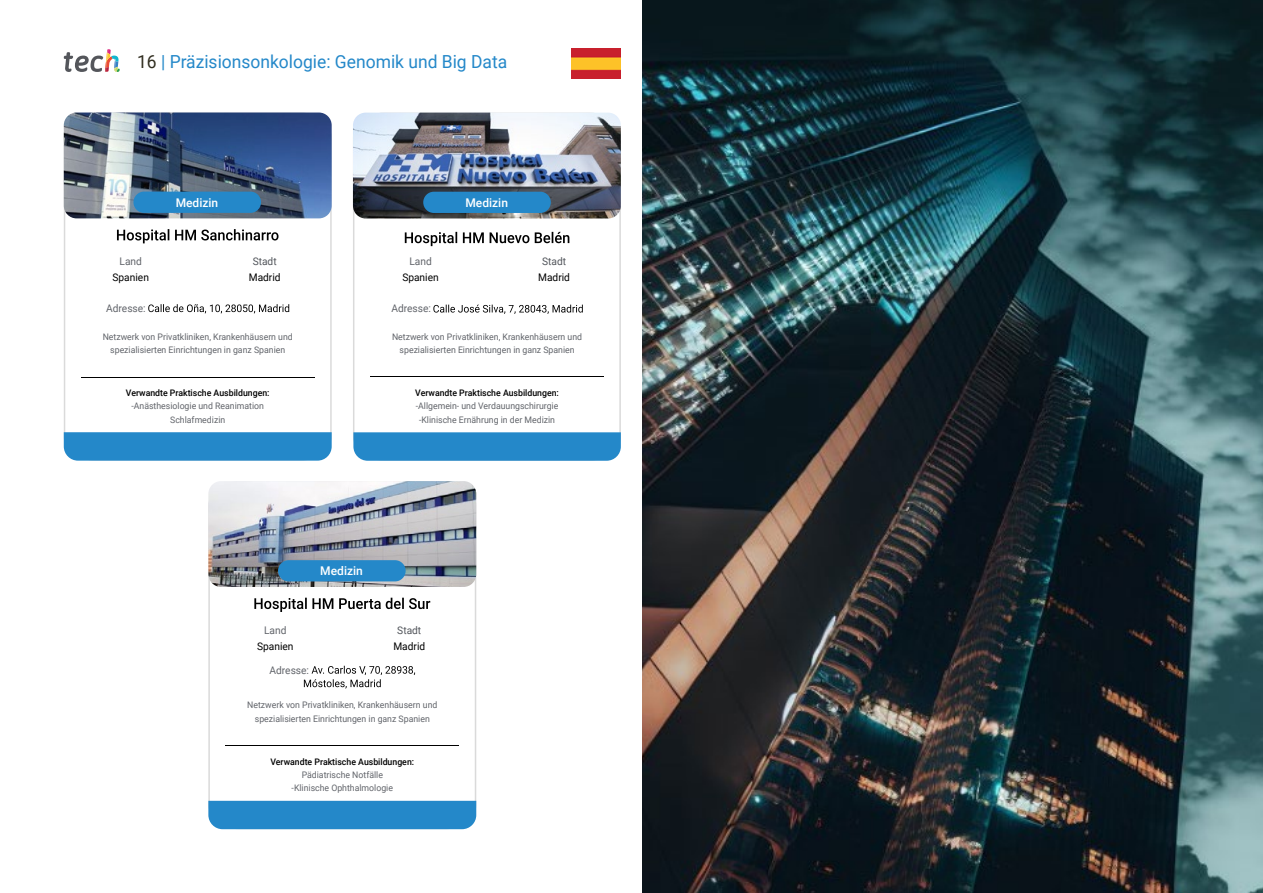
<style>
.page{position:relative;width:1263px;height:893px;background:#fff}
.page>*{position:absolute;margin:0;border:0;box-sizing:border-box;transform-origin:0 0}
.t1{font:18px "Roboto";color:#2488c9}
.t2{font:500 12px "Roboto";color:#fff}
.t3{font:10.5px "Roboto";color:#000}
.t4{font:10.5px "Roboto";color:#61646a}
.t5{font:10.5px "Roboto";color:#52555b}
.t6{font:9px/13.5px "Roboto";color:#61646a;text-align:center}
.t7{font:500 9px "Roboto";color:#000}
.s1{color:#312e20}
</style>
<div class="page">
<img style="left:571px;top:49px;width:50px;height:30px">
<svg style="left:64px;top:49px;width:56px;height:23px"></svg>
<img style="left:642px;top:0;width:621px;height:893px">
<svg style="left:63px;top:112px;width:269px;height:337px"></svg>
<img style="left:64px;top:113px;width:268px;height:105px">
<div style="left:133px;top:192px;width:128px;height:21px;background:#2488c9;border-radius:11px"></div>
<svg style="left:64px;top:432px;width:268px;height:29px;background:#2a8bca"></svg>
<hr style="left:81px;top:377px;width:234px;height:1px;background:#000">
<svg style="left:117px;top:229px;width:161px;height:14px"></svg>
<svg style="left:148px;top:304px;width:141px;height:9px"></svg>
<svg style="left:352px;top:112px;width:269px;height:320px"></svg>
<img style="left:353px;top:113px;width:268px;height:105px">
<div style="left:423px;top:192px;width:128px;height:21px;background:#2488c9;border-radius:11px"></div>
<svg style="left:353px;top:432px;width:268px;height:29px;background:#2b8bca"></svg>
<hr style="left:370px;top:376px;width:234px;height:1px;background:#000">
<svg style="left:405px;top:232px;width:164px;height:14px"></svg>
<svg style="left:433px;top:305px;width:150px;height:9px"></svg>
<svg style="left:208px;top:492px;width:269px;height:338px"></svg>
<img style="left:208px;top:481px;width:268px;height:106px">
<div style="left:278px;top:560px;width:128px;height:21px;background:#2488c9;border-radius:11px"></div>
<div style="left:208px;top:801px;width:268px;height:28px;background:#2488c9"></div>
<hr style="left:225px;top:745px;width:234px;height:1px;background:#000">
<svg style="left:254px;top:598px;width:176px;height:14px"></svg>
<svg style="left:304px;top:666px;width:111px;height:23px"></svg>
<h1 class="t1" style="left:137px;top:49px;width:372px"><span class="s1">16</span> | Präzisionsonkologie: Genomik und Big Data</h1>
<h2 class="t2" style="left:176px;top:194px;width:44px">Medizin</h2>
<h2 class="t2" style="left:465px;top:194px;width:44px">Medizin</h2>
<p class="t4" style="left:120px;top:254px;width:24px">Land</p>
<p class="t3" style="left:113px;top:270px;width:38px">Spanien</p>
<p class="t5" style="left:253px;top:254px;width:25px">Stadt</p>
<p class="t3" style="left:249px;top:270px;width:33px">Madrid</p>
<p class="t4" style="left:409px;top:254px;width:24px">Land</p>
<p class="t3" style="left:402px;top:270px;width:38px">Spanien</p>
<p class="t5" style="left:542px;top:254px;width:25px">Stadt</p>
<p class="t3" style="left:538px;top:270px;width:33px">Madrid</p>
<p class="t4" style="left:106px;top:301px;width:41px">Adresse:</p>
<p class="t6" style="left:103px;top:329px;width:192px">Netzwerk von Privatkliniken, Krankenhäusern und spezialisierten Einrichtungen in ganz Spanien</p>
<p class="t7" style="left:126px;top:387px;width:145px">Verwandte Praktische Ausbildungen:</p>
<p class="t6" style="left:131px;top:399px;width:134px">-Anästhesiologie und Reanimation<br>Schlafmedizin</p>
<p class="t4" style="left:391px;top:301px;width:41px">Adresse:</p>
<p class="t6" style="left:392px;top:329px;width:192px">Netzwerk von Privatkliniken, Krankenhäusern und spezialisierten Einrichtungen in ganz Spanien</p>
<p class="t7" style="left:415px;top:387px;width:145px">Verwandte Praktische Ausbildungen:</p>
<p class="t6" style="left:416px;top:399px;width:144px">-Allgemein- und Verdauungschirurgie -Klinische Ernährung in der Medizin</p>
<p class="t4" style="left:264px;top:622px;width:24px">Land</p>
<p class="t3" style="left:257px;top:639px;width:38px">Spanien</p>
<h2 class="t2" style="left:320px;top:563px;width:44px">Medizin</h2>
<p class="t5" style="left:397px;top:622px;width:25px">Stadt</p>
<p class="t3" style="left:393px;top:639px;width:33px">Madrid</p>
<p class="t4" style="left:270px;top:662px;width:41px">Adresse:</p>
<p class="t6" style="left:247px;top:698px;width:192px">Netzwerk von Privatkliniken, Krankenhäusern und spezialisierten Einrichtungen in ganz Spanien</p>
<p class="t7" style="left:270px;top:755px;width:145px">Verwandte Praktische Ausbildungen:</p>
<p class="t6" style="left:292px;top:768px;width:103px">Pädiatrische Notfälle -Klinische Ophthalmologie</p>
</div>
